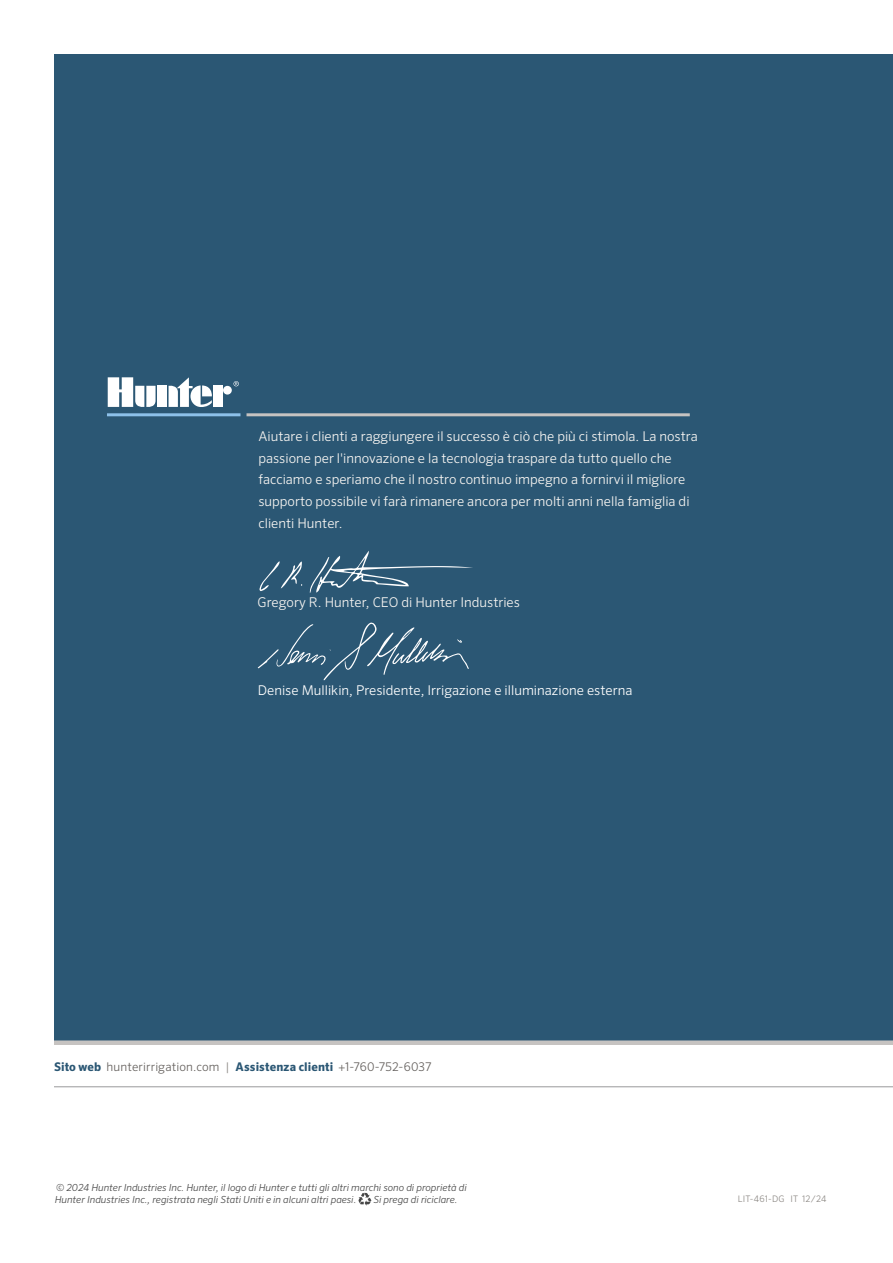
<style>
.page{position:relative;width:893px;height:1263px;background:#fff}
.page>*{position:absolute;margin:0;border:0;box-sizing:border-box;transform-origin:0 0}
.t1{font:300 13.5px/21.8px "Sero Pro";color:#f7f5f2}
.t2{font:300 13.5px "Sero Pro";color:#fff}
.t3{font:300 12px "Sero Pro";letter-spacing:.01em;color:#66625f}
.t4{font:italic 300 9.75px/12px "Sero Pro";color:#474747}
.t5{font:300 9px "Sero Pro";letter-spacing:.02em;color:#8d8985}
.s1{font-weight:700;color:#2b5774}
.s2{color:#8d8985}
</style>
<div class="page">
<hr style="left:54px;top:1086px;width:839px;height:1px;background:#9a9a9b">
<div style="left:54px;top:54px;width:839px;height:987px;background:#2b5774"></div>
<hr style="left:247px;top:413px;width:443px;height:3px;background:#c6c3c1">
<hr style="left:107px;top:413px;width:133px;height:3px;background:#8dc1ea">
<svg style="left:310px;top:551px;width:163px;height:42px"></svg>
<svg style="left:260px;top:561px;width:42px;height:30px"></svg>
<div style="left:54px;top:1040px;width:839px;height:5px;background:#c6c3c1"></div>
<svg style="left:233px;top:381px;width:6px;height:5px"></svg>
<div style="left:157px;top:386px;width:10px;height:21px;background:#fff"></div>
<div style="left:223px;top:386px;width:9px;height:9px;background:#fff;border-radius:50%"></div>
<div style="left:213px;top:386px;width:9px;height:21px;background:#fff"></div>
<svg style="left:169px;top:377px;width:43px;height:30px"></svg>
<svg style="left:108px;top:377px;width:48px;height:30px"></svg>
<svg style="left:358px;top:1193px;width:13px;height:12px"></svg>
<svg style="left:258px;top:622px;width:211px;height:59px"></svg>
<p class="t1" style="left:258px;top:425px;width:441px">Aiutare i clienti a raggiungere il successo è ciò che più ci stimola. La nostra passione per l'innovazione e la tecnologia traspare da tutto quello che facciamo e speriamo che il nostro continuo impegno a fornirvi il migliore supporto possibile vi farà rimanere ancora per molti anni nella famiglia di clienti Hunter.</p>
<p class="t1" style="left:258px;top:591px;width:264px">Gregory R. Hunter, CEO di Hunter Industries</p>
<p class="t2" style="left:258px;top:682px;width:376px">Denise Mullikin, Presidente, Irrigazione e illuminazione esterna</p>
<p class="t3" style="left:54px;top:1060px;width:379px"><span class="s1">Sito web</span> hunterirrigation.com <span class="s2">|</span> <span class="s1">Assistenza clienti</span> +1-760-752-6037</p>
<p class="t4" style="left:55px;top:1181px;width:413px">© 2024 Hunter Industries Inc. Hunter, il logo di Hunter e tutti gli altri marchi sono di proprietà di<br>Hunter Industries Inc., registrata negli Stati Uniti e in alcuni altri paesi.</p>
<p class="t4" style="left:373px;top:1193px;width:86px">Si prega di riciclare.</p>
<p class="t5" style="left:738px;top:1193px;width:90px">LIT-461-DG IT 12/24</p>
</div>
